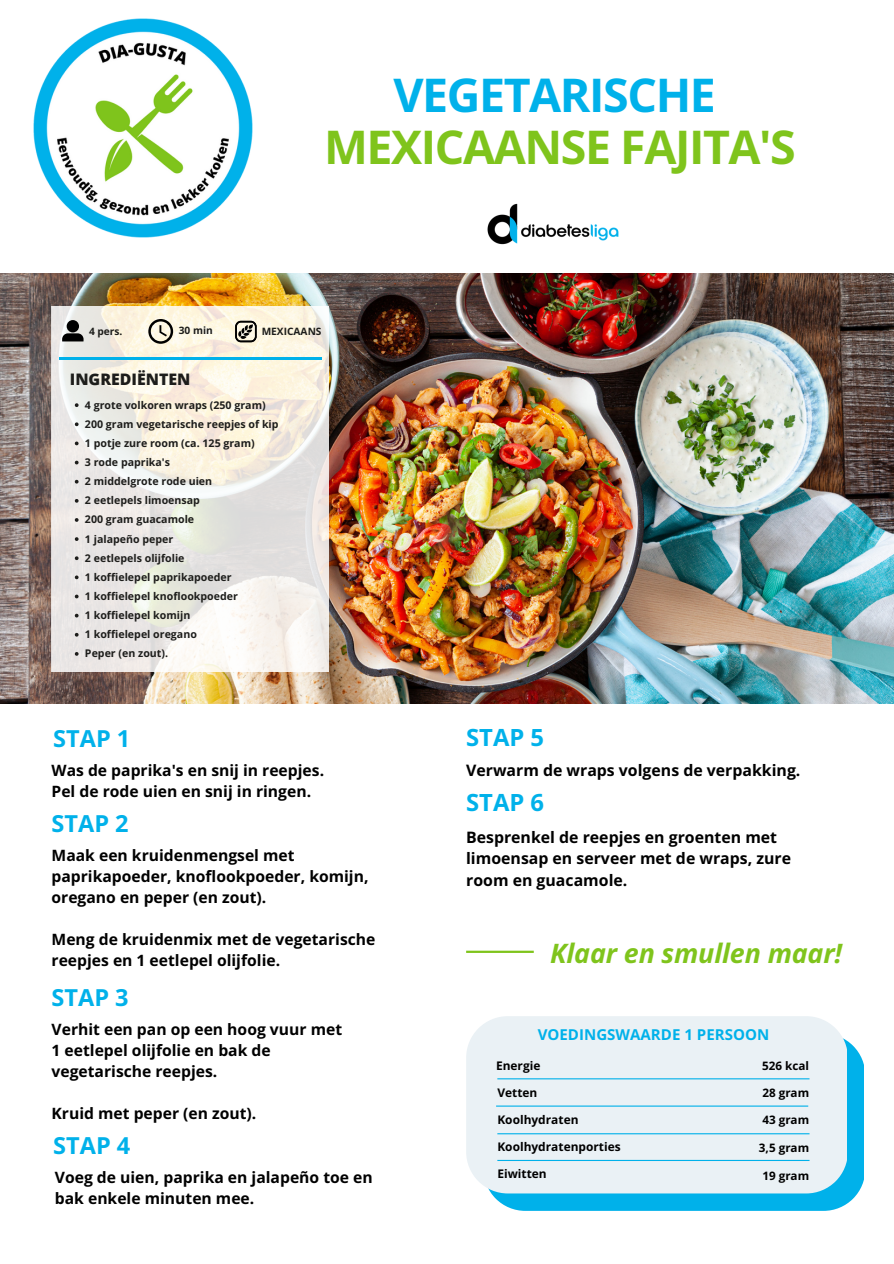
<style>
.page{position:relative;width:894px;height:1264px;background:#fff}
.page>*{position:absolute;margin:0;border:0;box-sizing:border-box;transform-origin:0 0}
.t1{font:700 46.5px "Open Sans Hebrew";letter-spacing:-.03em;color:#7fc41c}
.t2{font:700 46.5px "Open Sans Hebrew";letter-spacing:-.03em;color:#00b1ea}
.t3{font:italic 700 26.85px "Open Sans Hebrew";letter-spacing:-.005em;color:#7fc41c}
.t4{font:700 23.85px "Open Sans Hebrew";color:#00b1ea}
.t5{font:700 23.55px "Open Sans Hebrew";color:#00b1ea}
.t6{font:700 15.9px/21.1px "Open Sans Hebrew";color:#000}
.t7{font:800 15.9px "Open Sans";color:#1d1d1b}
.t8{font:700 15.75px/20.9px "Open Sans Hebrew";color:#000}
.t9{font:700 15px "Open Sans Hebrew";color:#00b1ea}
.t10{font:700 11.85px "Open Sans Hebrew";color:#000}
.t11{font:700 11.7px "Open Sans Hebrew";color:#000}
.t12{font:700 10.65px/19px "Open Sans Hebrew";color:#1d1d1b}
.t13{font:700 10.2px "Open Sans Hebrew";color:#1d1d1b}
</style>
<div class="page">
<img style="left:0;top:274px;width:893px;height:430px">
<img style="left:487px;top:203px;width:132px;height:42px">
<img style="left:33px;top:18px;width:220px;height:220px">
<hr style="left:466px;top:950px;width:67px;height:2px;background:#7fc41c">
<img style="left:52px;top:306px;width:277px;height:365px">
<svg style="left:62px;top:320px;width:21px;height:21px"></svg>
<svg style="left:148px;top:319px;width:25px;height:25px"></svg>
<div style="left:235px;top:321px;width:21px;height:21px;border:2px solid #000;border-radius:5px"></div>
<svg style="left:238px;top:324px;width:15px;height:15px"></svg>
<hr style="left:59px;top:357px;width:262px;height:2px;background:#00b1ea">
<svg style="left:491px;top:1040px;width:372px;height:170px;background:#17b7eb"></svg>
<div style="left:466px;top:1016px;width:380px;height:177px;background:#eaf1f5"></div>
<hr style="left:497px;top:1078px;width:312px;height:1px;background:#00b1ea">
<hr style="left:496px;top:1105px;width:312px;height:1px;background:#00b1ea">
<hr style="left:497px;top:1133px;width:312px;height:1px;background:#00b1ea">
<hr style="left:497px;top:1159px;width:312px;height:1px;background:#00b1ea">
<svg style="left:75px;top:403px;width:4px;height:4px"></svg>
<svg style="left:75px;top:422px;width:4px;height:4px"></svg>
<svg style="left:75px;top:441px;width:4px;height:4px"></svg>
<svg style="left:75px;top:460px;width:4px;height:4px"></svg>
<svg style="left:75px;top:480px;width:4px;height:3px"></svg>
<svg style="left:75px;top:499px;width:4px;height:3px"></svg>
<svg style="left:75px;top:518px;width:4px;height:4px"></svg>
<svg style="left:75px;top:537px;width:4px;height:4px"></svg>
<svg style="left:75px;top:556px;width:4px;height:4px"></svg>
<svg style="left:75px;top:575px;width:4px;height:4px"></svg>
<svg style="left:75px;top:594px;width:4px;height:4px"></svg>
<svg style="left:75px;top:613px;width:4px;height:4px"></svg>
<svg style="left:75px;top:633px;width:4px;height:3px"></svg>
<svg style="left:75px;top:652px;width:4px;height:3px"></svg>
<h1 class="t2" style="left:393px;top:63px;width:324px">VEGETARISCHE</h1>
<h1 class="t1" style="left:324px;top:114px;width:473px">MEXICAANSE FAJITA'S</h1>
<p class="t13" style="left:89px;top:324px;width:35px">4 pers.</p>
<p class="t13" style="left:179px;top:323px;width:36px">30 min</p>
<p class="t13" style="left:261px;top:324px;width:61px">MEXICAANS</p>
<p class="t7" style="left:70px;top:368px;width:122px">INGREDIËNTEN</p>
<p class="t12" style="left:85px;top:395px;width:195px">4 grote volkoren wraps (250 gram)<br>200 gram vegetarische reepjes of kip<br>1 potje zure room (ca. 125 gram)<br>3 rode paprika's<br>2 middelgrote rode uien<br>2 eetlepels limoensap<br>200 gram guacamole<br>1 jalapeño peper<br>2 eetlepels olijfolie<br>1 koffielepel paprikapoeder<br>1 koffielepel knoflookpoeder<br>1 koffielepel komijn<br>1 koffielepel oregano<br>Peper (en zout).</p>
<h3 class="t5" style="left:53px;top:722px;width:78px">STAP 1</h3>
<p class="t8" style="left:52px;top:759px;width:274px">Was de paprika's en snij in reepjes.<br>Pel de rode uien en snij in ringen.</p>
<h3 class="t5" style="left:52px;top:807px;width:78px">STAP 2</h3>
<p class="t8" style="left:52px;top:844px;width:318px">Maak een kruidenmengsel met paprikapoeder, knoflookpoeder, komijn, oregano en peper (en zout).</p>
<p class="t8" style="left:52px;top:928px;width:325px">Meng de kruidenmix met de vegetarische reepjes en 1 eetlepel olijfolie.</p>
<h3 class="t5" style="left:52px;top:980px;width:78px">STAP 3</h3>
<p class="t8" style="left:52px;top:1018px;width:292px">Verhit een pan op een hoog vuur met<br>1 eetlepel olijfolie en bak de vegetarische reepjes.</p>
<p class="t8" style="left:52px;top:1101px;width:206px">Kruid met peper (en zout).</p>
<h3 class="t5" style="left:53px;top:1128px;width:78px">STAP 4</h3>
<p class="t8" style="left:55px;top:1166px;width:319px">Voeg de uien, paprika en jalapeño toe en bak enkele minuten mee.</p>
<h3 class="t4" style="left:466px;top:721px;width:79px">STAP 5</h3>
<p class="t6" style="left:466px;top:759px;width:336px">Verwarm de wraps volgens de verpakking.</p>
<h3 class="t4" style="left:466px;top:785px;width:79px">STAP 6</h3>
<p class="t6" style="left:466px;top:826px;width:326px">Besprenkel de reepjes en groenten met limoensap en serveer met de wraps, zure room en guacamole.</p>
<h2 class="t3" style="left:550px;top:933px;width:293px">Klaar en smullen maar!</h2>
<p class="t9" style="left:537px;top:1024px;width:233px">VOEDINGSWAARDE 1 PERSOON</p>
<p class="t10" style="left:496px;top:1057px;width:46px">Energie</p>
<p class="t11" style="left:762px;top:1057px;width:48px">526 kcal</p>
<p class="t10" style="left:497px;top:1084px;width:41px">Vetten</p>
<p class="t11" style="left:762px;top:1084px;width:48px">28 gram</p>
<p class="t10" style="left:497px;top:1111px;width:83px">Koolhydraten</p>
<p class="t11" style="left:762px;top:1111px;width:48px">43 gram</p>
<p class="t10" style="left:497px;top:1138px;width:125px">Koolhydratenporties</p>
<p class="t11" style="left:758px;top:1139px;width:52px">3,5 gram</p>
<p class="t10" style="left:497px;top:1164px;width:51px">Eiwitten</p>
<p class="t11" style="left:762px;top:1167px;width:48px">19 gram</p>
</div>
